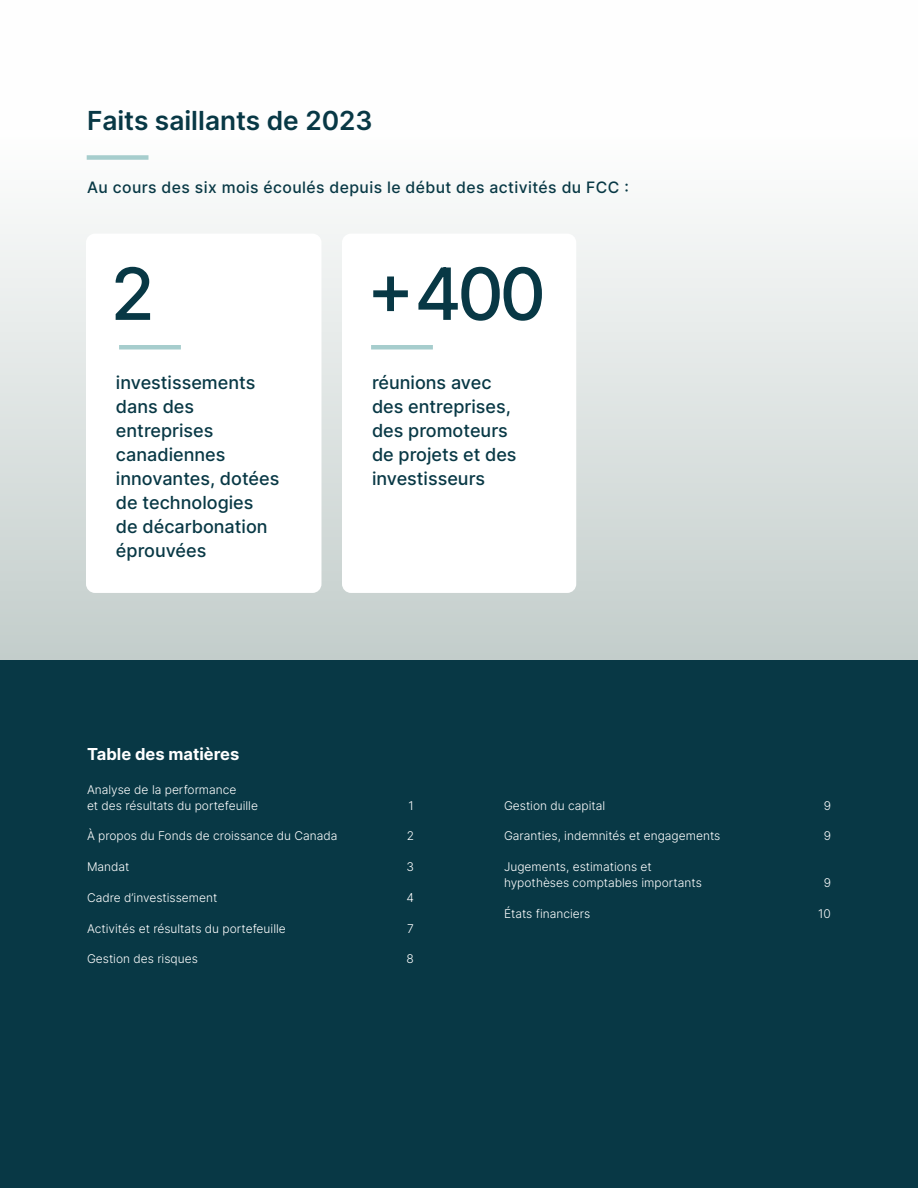
<style>
.page{position:relative;width:918px;height:1188px;background:#fff}
.page>*{position:absolute;margin:0;border:0;box-sizing:border-box;transform-origin:0 0}
.Metrics_copy{font:500 72px "Inter";color:#083845}
.t1{font:600 26.25px "Inter";color:#083845}
.Metrics_copy-2{font:500 18px/24px "Inter";color:#083845}
.H3{font:700 16.5px "Inter";color:#fff}
.Intro{font:500 15.75px "Inter";letter-spacing:.025em;color:#083845}
.Body{font:300 12px/15.8px "Inter";color:#fff}
</style>
<div class="page">
<svg style="left:0;top:155px;width:918px;height:506px"></svg>
<div style="left:0;top:661px;width:918px;height:527px;background:#083845"></div>
<div style="left:87px;top:155px;width:61px;height:5px;background:#a6cdcd"></div>
<div style="left:86px;top:234px;width:235px;height:359px;background:#fff;border-radius:9px"></div>
<div style="left:119px;top:345px;width:62px;height:5px;background:#a6cdcd"></div>
<div style="left:342px;top:234px;width:234px;height:359px;background:#fff;border-radius:9px"></div>
<div style="left:371px;top:345px;width:62px;height:5px;background:#a6cdcd"></div>
<h1 class="t1" style="left:87px;top:101px;width:287px">Faits saillants de 2023</h1>
<p class="Intro" style="left:87px;top:176px;width:543px">Au cours des six mois écoulés depuis le début des activités du FCC :</p>
<p class="Metrics_copy" style="left:111px;top:241px;width:46px">2</p>
<p class="Metrics_copy-2" style="left:116px;top:370px;width:165px">investissements dans des entreprises canadiennes innovantes, dotées de technologies de décarbonation éprouvées</p>
<p class="Metrics_copy" style="left:367px;top:241px;width:181px">+400</p>
<p class="Metrics_copy-2" style="left:372px;top:370px;width:146px">réunions avec des entreprises, des promoteurs de projets et des investisseurs</p>
<p class="H3" style="left:87px;top:742px;width:154px">Table des matières</p>
<p class="Body" style="left:87px;top:782px;width:172px">Analyse de la performance<br>et des résultats du portefeuille</p>
<p class="Body" style="left:409px;top:797px;width:7px">1</p>
<p class="Body" style="left:87px;top:828px;width:252px">À propos du Fonds de croissance du Canada</p>
<p class="Body" style="left:407px;top:828px;width:9px">2</p>
<p class="Body" style="left:87px;top:859px;width:44px">Mandat</p>
<p class="Body" style="left:406px;top:859px;width:9px">3</p>
<p class="Body" style="left:87px;top:890px;width:132px">Cadre d’investissement</p>
<p class="Body" style="left:406px;top:890px;width:9px">4</p>
<p class="Body" style="left:87px;top:920px;width:200px">Activités et résultats du portefeuille</p>
<p class="Body" style="left:407px;top:920px;width:8px">7</p>
<p class="Body" style="left:87px;top:951px;width:112px">Gestion des risques</p>
<p class="Body" style="left:407px;top:951px;width:9px">8</p>
<p class="Body" style="left:504px;top:797px;width:103px">Gestion du capital</p>
<p class="Body" style="left:824px;top:797px;width:9px">9</p>
<p class="Body" style="left:504px;top:828px;width:218px">Garanties, indemnités et engagements</p>
<p class="Body" style="left:824px;top:828px;width:9px">9</p>
<p class="Body" style="left:504px;top:859px;width:199px">Jugements, estimations et hypothèses comptables importants</p>
<p class="Body" style="left:824px;top:875px;width:9px">9</p>
<p class="Body" style="left:504px;top:905px;width:88px">États financiers</p>
<p class="Body" style="left:818px;top:905px;width:14px">10</p>
</div>
